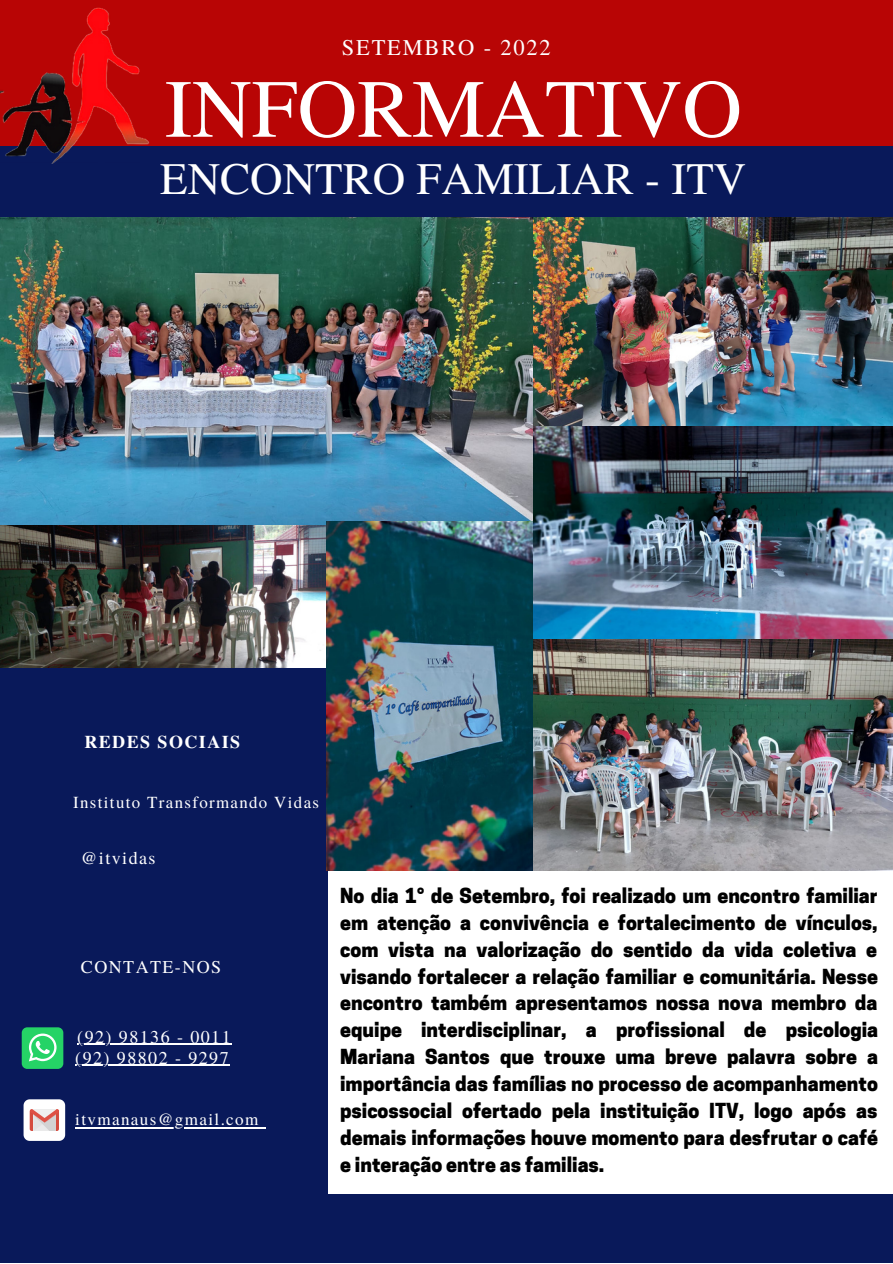
<style>
.page{position:relative;width:893px;height:1264px;background:#fff}
.page>*{position:absolute;margin:0;border:0;box-sizing:border-box;transform-origin:0 0}
.t1{font:82.5px "Te X Gyre Termes";color:#fff}
.t2{font:45px "Te X Gyre Termes";color:#fff}
.t3{font:22.5px "Te X Gyre Termes";letter-spacing:.08em;color:#fff}
.t4{font:800 19.5px/27px "Cooper Hewitt";color:#000;text-align:justify}
.t5{font:18px/21.1px "Te X Gyre Termes";letter-spacing:.08em;color:#fff}
.t6{font:700 18px "Te X Gyre Termes";letter-spacing:.08em;color:#fff}
.t7{font:17.1px "Te X Gyre Termes";letter-spacing:.08em;color:#fff}
.t8{font:16.8px "Te X Gyre Termes";letter-spacing:.08em;color:#fff}
</style>
<div class="page">
<div style="left:0;top:0;width:892px;height:168px;background:#b80505"></div>
<div style="left:0;top:146px;width:892px;height:72px;background:#09195a"></div>
<img style="left:0;top:7px;width:149px;height:156px">
<div style="left:0;top:1193px;width:892px;height:69px;background:#09195a"></div>
<div style="left:0;top:406px;width:328px;height:545px;background:#09195a"></div>
<div style="left:0;top:695px;width:328px;height:508px;background:#09195a"></div>
<div style="left:22px;top:1027px;width:41px;height:41px;background:#25d366;border-radius:6px"></div>
<svg style="left:29px;top:1033px;width:28px;height:28px"></svg>
<svg style="left:24px;top:1099px;width:41px;height:41px;background:#eddad9"></svg>
<img style="left:0;top:524px;width:327px;height:143px">
<img style="left:0;top:217px;width:532px;height:307px">
<img style="left:533px;top:217px;width:359px;height:209px">
<img style="left:533px;top:426px;width:359px;height:444px">
<img style="left:327px;top:521px;width:205px;height:349px">
<hr style="left:77px;top:1043px;width:155px;height:1px;background:#fff">
<hr style="left:75px;top:1064px;width:155px;height:2px;background:#fff">
<hr style="left:75px;top:1126px;width:185px;height:2px;background:#fff">
<p class="t3" style="left:342px;top:31px;width:210px">SETEMBRO - 2022</p>
<h1 class="t1" style="left:165px;top:50px;width:578px">INFORMATIVO</h1>
<h2 class="t2" style="left:160px;top:147px;width:587px">ENCONTRO FAMILIAR - ITV</h2>
<p class="t6" style="left:84px;top:728px;width:157px">REDES SOCIAIS</p>
<p class="t8" style="left:73px;top:790px;width:247px">Instituto Transformando Vidas</p>
<p class="t5" style="left:81px;top:846px;width:76px">@itvidas</p>
<p class="t5" style="left:81px;top:955px;width:142px">CONTATE-NOS</p>
<p class="t5" style="left:75px;top:1025px;width:157px">(92) 98136 - 0011 (92) 98802 - 9297</p>
<p class="t7" style="left:75px;top:1107px;width:185px">itvmanaus@gmail.com</p>
<p class="t4" style="left:340px;top:884px;width:539px">No dia 1° de Setembro, foi realizado um encontro familiar em atenção a convivência e fortalecimento de vínculos, com vista na valorização do sentido da vida coletiva e visando fortalecer a relação familiar e comunitária. Nesse encontro também apresentamos nossa nova membro da equipe interdisciplinar, a profissional de psicologia Mariana Santos que trouxe uma breve palavra sobre a importância das famílias no processo de acompanhamento psicossocial ofertado pela instituição ITV, logo após as demais informações houve momento para desfrutar o café e interação entre as familias.</p>
</div>
